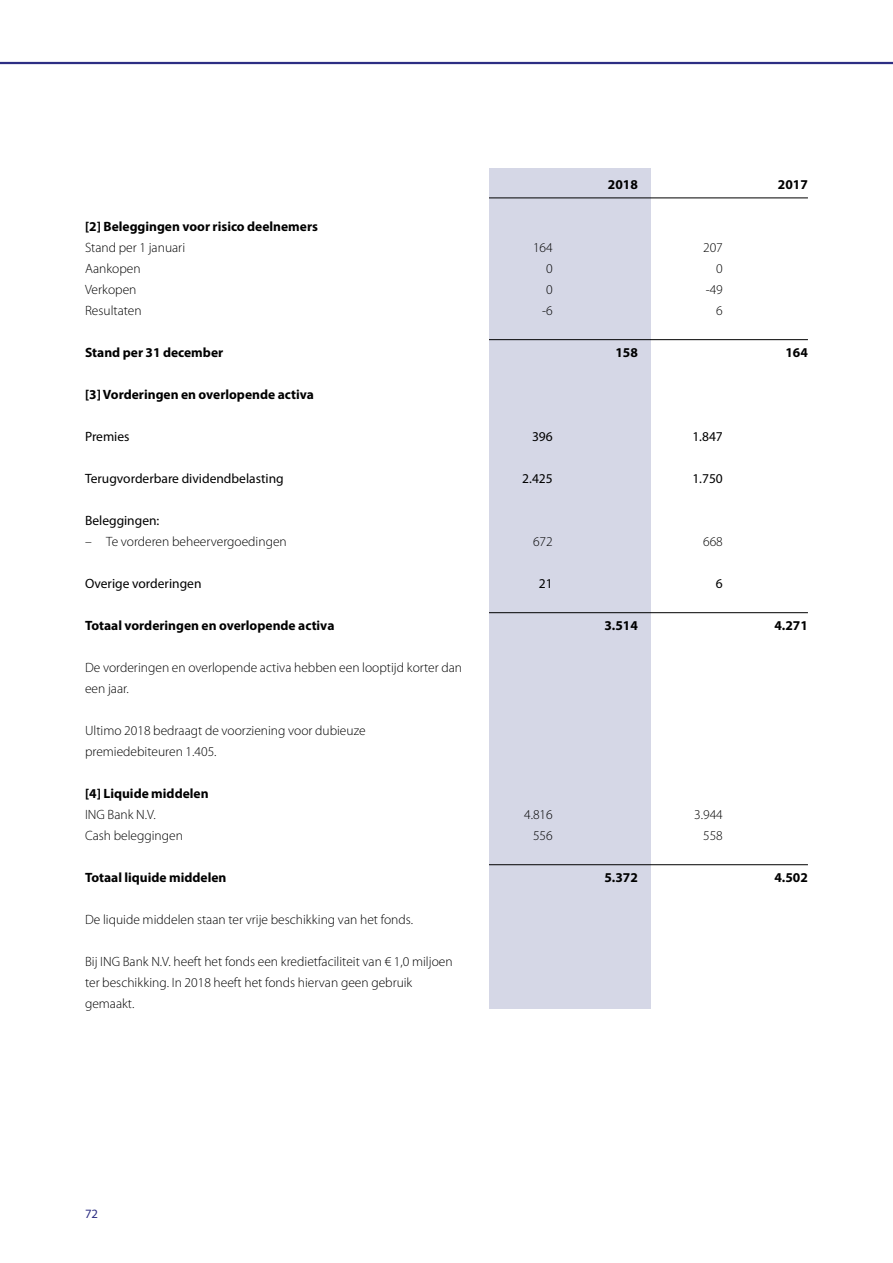
<style>
.page{position:relative;width:893px;height:1263px;background:#fff}
.page>*{position:absolute;margin:0;border:0;box-sizing:border-box;transform-origin:0 0}
.t1{font:300 13.5px/21px "Myriad Pro";color:#000}
.t2{font:700 13.5px "Myriad Pro";color:#000}
.t3{font:13.5px "Myriad Pro";color:#000}
.t4{font:12.75px "Myriad Pro";color:#2d2e83}
</style>
<div class="page">
<hr style="left:0;top:62px;width:893px;height:2px;background:#2d2e83">
<div style="left:489px;top:168px;width:162px;height:840px;background:#d5d7e6"></div>
<hr style="left:489px;top:198px;width:319px;height:1px;background:#000">
<hr style="left:489px;top:339px;width:319px;height:1px;background:#000">
<hr style="left:489px;top:612px;width:319px;height:1px;background:#000">
<hr style="left:489px;top:864px;width:319px;height:1px;background:#000">
<p class="t2" style="left:608px;top:176px;width:31px">2018</p>
<p class="t2" style="left:778px;top:176px;width:31px">2017</p>
<p class="t2" style="left:85px;top:218px;width:234px">[2] Beleggingen voor risico deelnemers</p>
<p class="t1" style="left:85px;top:237px;width:102px">Stand per 1 januari</p>
<p class="t1" style="left:533px;top:237px;width:21px">164</p>
<p class="t1" style="left:703px;top:237px;width:21px">207</p>
<p class="t1" style="left:85px;top:258px;width:57px">Aankopen</p>
<p class="t1" style="left:546px;top:258px;width:8px">0</p>
<p class="t1" style="left:716px;top:258px;width:8px">0</p>
<p class="t1" style="left:85px;top:279px;width:53px">Verkopen</p>
<p class="t1" style="left:546px;top:279px;width:8px">0</p>
<p class="t1" style="left:706px;top:279px;width:19px">-49</p>
<p class="t1" style="left:85px;top:300px;width:58px">Resultaten</p>
<p class="t1" style="left:542px;top:300px;width:12px">-6</p>
<p class="t1" style="left:716px;top:300px;width:8px">6</p>
<p class="t2" style="left:85px;top:344px;width:140px">Stand per 31 december</p>
<p class="t2" style="left:615px;top:344px;width:24px">158</p>
<p class="t2" style="left:785px;top:344px;width:24px">164</p>
<p class="t2" style="left:85px;top:386px;width:230px">[3] Vorderingen en overlopende activa</p>
<p class="t3" style="left:85px;top:428px;width:46px">Premies</p>
<p class="t3" style="left:532px;top:428px;width:22px">396</p>
<p class="t3" style="left:692px;top:428px;width:32px">1.847</p>
<p class="t3" style="left:85px;top:470px;width:200px">Terugvorderbare dividendbelasting</p>
<p class="t3" style="left:522px;top:470px;width:32px">2.425</p>
<p class="t3" style="left:692px;top:470px;width:32px">1.750</p>
<p class="t3" style="left:85px;top:512px;width:76px">Beleggingen:</p>
<p class="t1" style="left:85px;top:531px;width:203px">– Te vorderen beheervergoedingen</p>
<p class="t1" style="left:533px;top:531px;width:21px">672</p>
<p class="t1" style="left:703px;top:531px;width:21px">668</p>
<p class="t3" style="left:85px;top:575px;width:118px">Overige vorderingen</p>
<p class="t3" style="left:539px;top:575px;width:15px">21</p>
<p class="t3" style="left:716px;top:575px;width:8px">6</p>
<p class="t2" style="left:85px;top:617px;width:251px">Totaal vorderingen en overlopende activa</p>
<p class="t2" style="left:604px;top:617px;width:35px">3.514</p>
<p class="t2" style="left:774px;top:617px;width:35px">4.271</p>
<p class="t1" style="left:85px;top:657px;width:379px">De vorderingen en overlopende activa hebben een looptijd korter dan een jaar.</p>
<p class="t1" style="left:85px;top:720px;width:282px">Ultimo 2018 bedraagt de voorziening voor dubieuze premiedebiteuren 1.405.</p>
<p class="t2" style="left:85px;top:785px;width:125px">[4] Liquide middelen</p>
<p class="t1" style="left:85px;top:804px;width:72px">ING Bank N.V.</p>
<p class="t1" style="left:524px;top:804px;width:30px">4.816</p>
<p class="t1" style="left:694px;top:804px;width:30px">3.944</p>
<p class="t1" style="left:85px;top:825px;width:99px">Cash beleggingen</p>
<p class="t1" style="left:533px;top:825px;width:21px">556</p>
<p class="t1" style="left:703px;top:825px;width:21px">558</p>
<p class="t2" style="left:85px;top:869px;width:143px">Totaal liquide middelen</p>
<p class="t2" style="left:604px;top:869px;width:35px">5.372</p>
<p class="t2" style="left:774px;top:869px;width:35px">4.502</p>
<p class="t1" style="left:85px;top:909px;width:329px">De liquide middelen staan ter vrije beschikking van het fonds.</p>
<p class="t1" style="left:85px;top:951px;width:369px">Bij ING Bank N.V. heeft het fonds een kredietfaciliteit van € 1,0 miljoen ter beschikking. In 2018 heeft het fonds hiervan geen gebruik gemaakt.</p>
<p class="t4" style="left:85px;top:1206px;width:15px">72</p>
</div>
